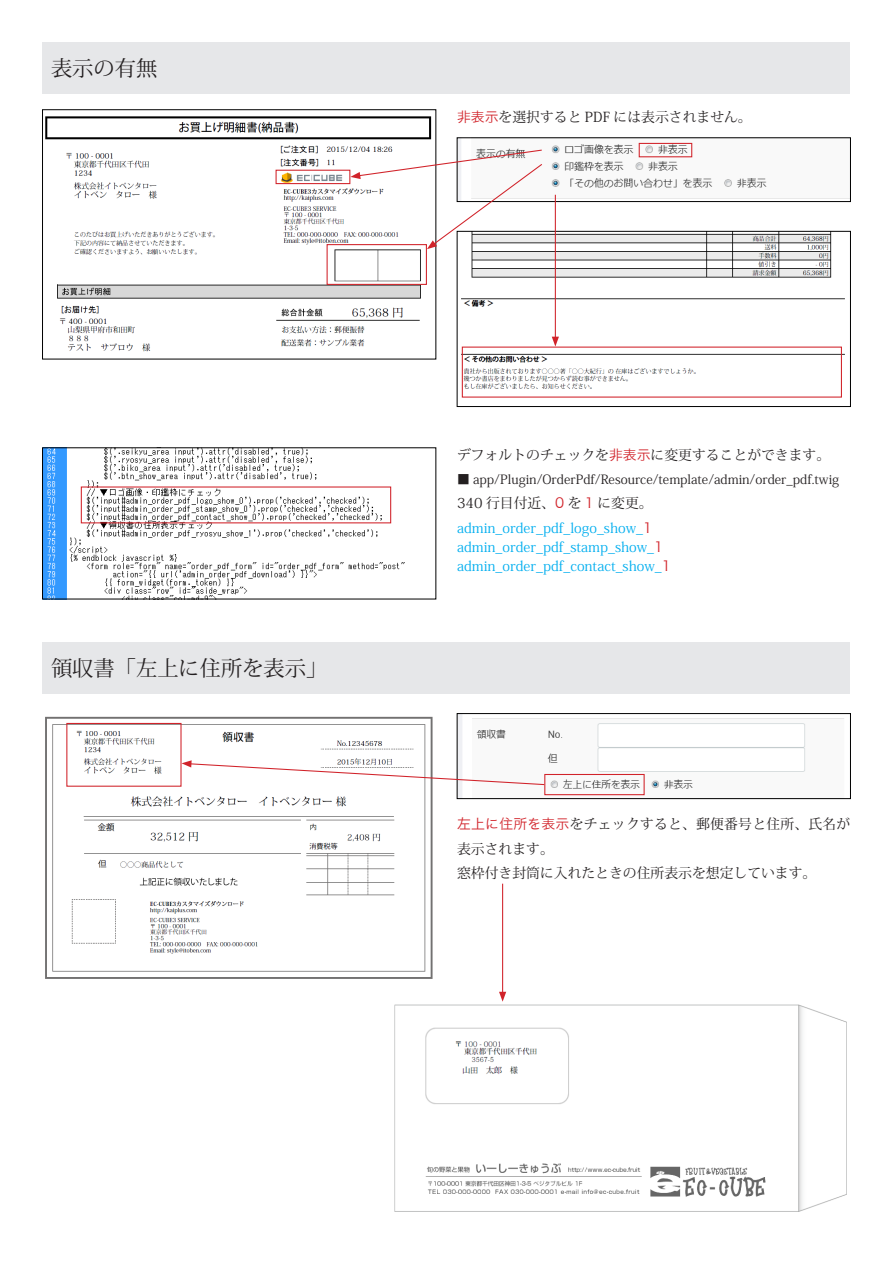
<style>
.page{position:relative;width:893px;height:1263px;background:#fff}
.page>*{position:absolute;margin:0;border:0;box-sizing:border-box;transform-origin:0 0}
.t1{font:21.3px "Koz Min Pro";color:#231f20}
.t2{font:13.8px "Koz Min Pro";color:#231f20}
.t3{font:13.8px/19.2px "Koz Min Pro";color:#00aeef}
.t4{font:13.8px/24.2px "Koz Min Pro";letter-spacing:.02em;color:#231f20}
.t5{font:12.75px "Koz Min Pro";color:#231f20}
.s1{font-family:"Hiragino Kaku W3 Ext RKSJ HH";color:#d1232a}
</style>
<div class="page">
<div style="left:43px;top:43px;width:807px;height:51px;background:#e6e7e9"></div>
<img style="left:459px;top:715px;width:385px;height:82px">
<div style="left:457px;top:713px;width:394px;height:86px;border:1px solid #000"></div>
<img style="left:459px;top:140px;width:390px;height:60px">
<div style="left:457px;top:138px;width:394px;height:64px;border:1px solid #000"></div>
<img style="left:45px;top:116px;width:387px;height:236px">
<div style="left:42px;top:109px;width:394px;height:250px;border:1px solid #000"></div>
<img style="left:461px;top:233px;width:384px;height:165px">
<div style="left:457px;top:231px;width:394px;height:176px;border:1px solid #000"></div>
<div style="left:639px;top:143px;width:53px;height:14px;border:1px solid #d1232a"></div>
<div style="left:276px;top:170px;width:74px;height:14px;border:1px solid #d1232a"></div>
<div style="left:327px;top:244px;width:100px;height:41px;border:1px solid #d1232a"></div>
<svg style="left:350px;top:149px;width:193px;height:100px"></svg>
<hr style="left:555px;top:195px;width:1px;height:144px;background:#d1232a">
<svg style="left:552px;top:337px;width:7px;height:10px"></svg>
<img style="left:44px;top:450px;width:361px;height:147px">
<div style="left:43px;top:642px;width:807px;height:51px;background:#e6e7e9"></div>
<img style="left:45px;top:716px;width:388px;height:263px">
<div style="left:66px;top:723px;width:116px;height:64px;border:1px solid #d1232a"></div>
<div style="left:544px;top:774px;width:101px;height:21px;border:1px solid #d1232a"></div>
<svg style="left:182px;top:760px;width:363px;height:26px"></svg>
<img style="left:394px;top:1004px;width:453px;height:208px">
<hr style="left:502px;top:884px;width:1px;height:110px;background:#d1232a">
<svg style="left:499px;top:992px;width:7px;height:10px"></svg>
<p class="t1" style="left:51px;top:53px;width:108px">表示の有無</p>
<p class="t1" style="left:51px;top:653px;width:278px">領収書「左上に住所を表示」</p>
<p class="t2" style="left:457px;top:107px;width:296px"><span class="s1">非表示</span>を選択すると PDF には表示されません。</p>
<p class="t2" style="left:457px;top:445px;width:375px">デフォルトのチェックを<span class="s1">非表示</span>に変更することができます。</p>
<p class="t5" style="left:457px;top:470px;width:384px">■ app/Plugin/OrderPdf/Resource/template/admin/order_pdf.twig</p>
<p class="t2" style="left:457px;top:493px;width:197px">340 行目付近、<span class="s1">0</span> を <span class="s1">1</span> に変更。</p>
<p class="t3" style="left:457px;top:517px;width:215px">admin_order_pdf_logo_show_<span class="s1">1 </span>admin_order_pdf_stamp_show_<span class="s1">1 </span>admin_order_pdf_contact_show_<span class="s1">1</span></p>
<p class="t4" style="left:457px;top:812px;width:395px"><span class="s1">左上に住所を表示</span>をチェックすると、郵便番号と住所、氏名が表示されます。</p>
<p class="t2" style="left:457px;top:863px;width:361px">窓枠付き封筒に入れたときの住所表示を想定しています。</p>
</div>
